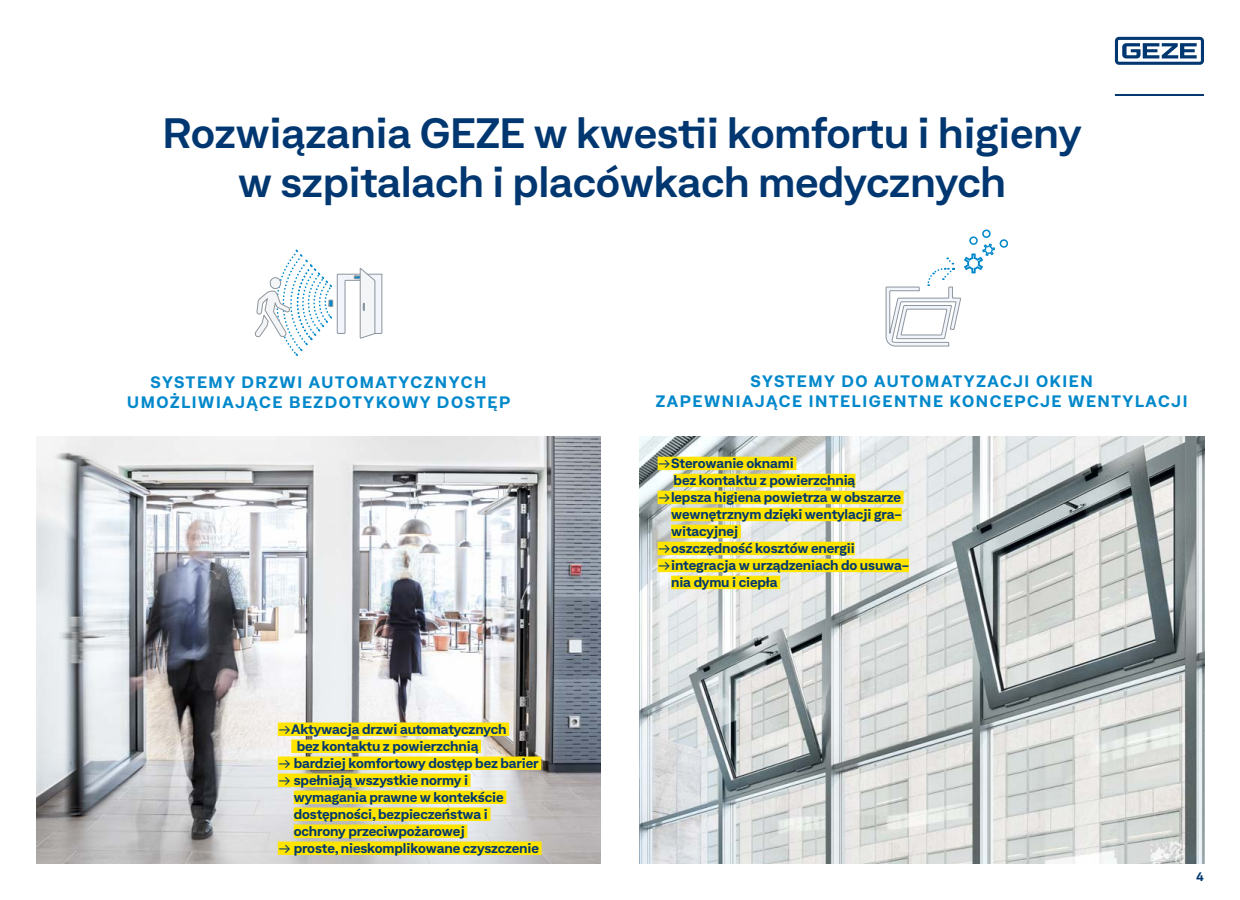
<style>
.page{position:relative;width:1240px;height:900px;background:#fff}
.page>*{position:absolute;margin:0;border:0;box-sizing:border-box;transform-origin:0 0}
.t1{font:600 expanded 41px/49px "Neufile Grotesk";letter-spacing:-.01em;color:#003770;text-align:center}
.t2{font:700 expanded 16px/20px "Neufile Grotesk";letter-spacing:.1em;color:#0088cb;text-align:center}
.t3{font:700 expanded 13.2px/17px "Neufile Grotesk";letter-spacing:-.01em;color:#003770}
.t4{font:700 expanded 12px "Neufile Grotesk";color:#003770}
.s1{font-weight:800}
</style>
<div class="page">
<svg style="left:1115px;top:37px;width:89px;height:28px"></svg>
<hr style="left:1115px;top:94px;width:89px;height:2px;background:#003770">
<img style="left:36px;top:436px;width:565px;height:428px">
<svg style="left:254px;top:250px;width:129px;height:106px"></svg>
<div style="left:278px;top:723px;width:231px;height:13px;background:#ffe400"></div>
<div style="left:291px;top:740px;width:190px;height:13px;background:#ffe400"></div>
<div style="left:278px;top:757px;width:263px;height:13px;background:#ffe400"></div>
<div style="left:278px;top:774px;width:193px;height:13px;background:#ffe400"></div>
<div style="left:294px;top:791px;width:212px;height:13px;background:#ffe400"></div>
<div style="left:294px;top:808px;width:197px;height:13px;background:#ffe400"></div>
<div style="left:294px;top:825px;width:173px;height:13px;background:#ffe400"></div>
<div style="left:278px;top:842px;width:264px;height:13px;background:#ffe400"></div>
<img style="left:639px;top:436px;width:565px;height:428px">
<svg style="left:885px;top:244px;width:110px;height:103px"></svg>
<div style="left:969px;top:236px;width:9px;height:9px;border:2px solid #0088cb;border-radius:50%"></div>
<div style="left:1000px;top:239px;width:8px;height:9px;border:2px solid #0088cb;border-radius:50%"></div>
<div style="left:982px;top:230px;width:9px;height:8px;border:2px solid #0088cb;border-radius:50%"></div>
<div style="left:658px;top:457px;width:138px;height:13px;background:#ffe400"></div>
<div style="left:674px;top:474px;width:181px;height:13px;background:#ffe400"></div>
<div style="left:658px;top:491px;width:246px;height:13px;background:#ffe400"></div>
<div style="left:671px;top:508px;width:231px;height:13px;background:#ffe400"></div>
<div style="left:671px;top:525px;width:70px;height:13px;background:#ffe400"></div>
<div style="left:658px;top:542px;width:197px;height:13px;background:#ffe400"></div>
<div style="left:658px;top:559px;width:251px;height:13px;background:#ffe400"></div>
<div style="left:671px;top:576px;width:109px;height:13px;background:#ffe400"></div>
<h1 class="t1" style="left:162px;top:108px;width:921px">Rozwiązania GEZE w kwestii komfortu i higieny w szpitalach i placówkach medycznych</h1>
<p class="t2" style="left:127px;top:372px;width:384px">SYSTEMY DRZWI AUTOMATYCZNYCH<br>UMOŻLIWIAJĄCE BEZDOTYKOWY DOSTĘP</p>
<p class="t3" style="left:297px;top:720px;width:211px;text-indent:-19px"><span class="s1">→</span>Aktywacja drzwi automatycznych bez kontaktu z powierzchnią</p>
<p class="t3" style="left:278px;top:754px;width:262px"><span class="s1">→</span> bardziej komfortowy dostęp bez barier</p>
<p class="t3" style="left:294px;top:771px;width:212px;text-indent:-16px"><span class="s1">→</span> spełniają wszystkie normy i wymagania prawne w kontekście dostępności, bezpieczeństwa i ochrony przeciwpożarowej</p>
<p class="t3" style="left:278px;top:839px;width:263px"><span class="s1">→</span> proste, nieskomplikowane czyszczenie</p>
<p class="t2" style="left:656px;top:371px;width:533px">SYSTEMY DO AUTOMATYZACJI OKIEN<br>ZAPEWNIAJĄCE INTELIGENTNE KONCEPCJE WENTYLACJI</p>
<p class="t3" style="left:674px;top:454px;width:183px;text-indent:-16px"><span class="s1">→</span>Sterowanie oknami<br>bez kontaktu z powierzchnią</p>
<p class="t3" style="left:671px;top:488px;width:232px;text-align:justify;text-indent:-14px"><span class="s1">→</span>lepsza higiena powietrza w obszarze wewnętrznym dzięki wentylacji gra&shy;witacyjnej</p>
<p class="t3" style="left:658px;top:539px;width:199px"><span class="s1">→</span>oszczędność kosztów energii</p>
<p class="t3" style="left:671px;top:556px;width:239px;text-indent:-14px"><span class="s1">→</span>integracja w urządzeniach do usuwa&shy;nia dymu i ciepła</p>
<p class="t4" style="left:1196px;top:869px;width:9px">4</p>
</div>
